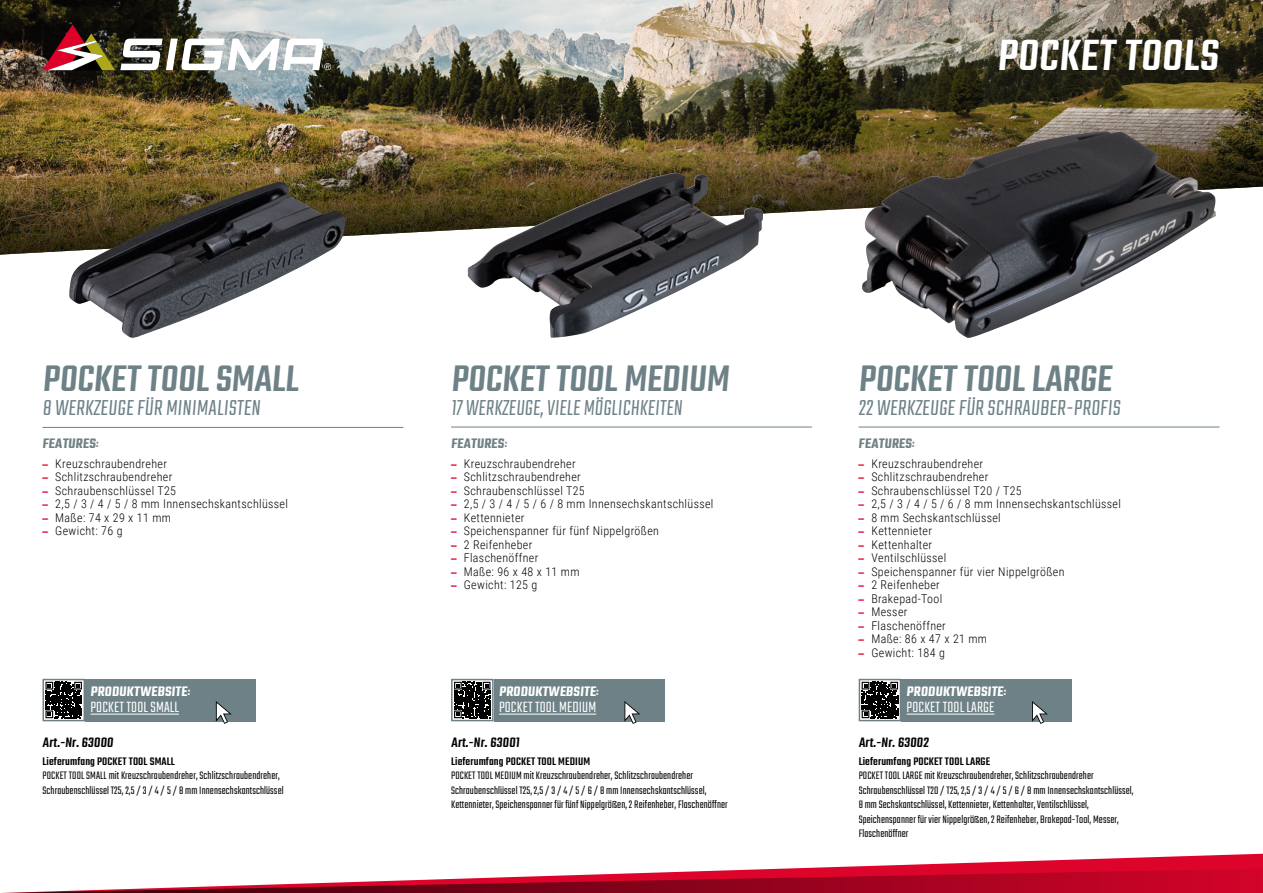
<style>
.page{position:relative;width:1263px;height:893px;background:#fff}
.page>*{position:absolute;margin:0;border:0;box-sizing:border-box;transform-origin:0 0}
.t1{font:500 48px "Teko";color:#fff}
.t2{font:500 40.5px "Teko";color:#6d8186}
.t3{font:300 24px "Teko";color:#6d8186}
.t4{font:300 24px "Teko";color:#6d8186;scale:.95 1}
.t5{font:300 16.5px "Teko";letter-spacing:.01em;color:#fff}
.t6{font:600 15px "Teko";color:#fff}
.t7{font:500 15px "Teko";color:#000}
.t8{font:600 15px "Teko";color:#708186}
.t9{font:300 12px "Roboto Condensed";letter-spacing:.03em;color:#000}
.t10{font:300 12px/14.4px "Teko";letter-spacing:.01em;color:#000}
.t11{font:500 12px "Teko";letter-spacing:.01em;color:#000}
.s1{font-weight:400}
.s2{font-family:"Eurostile OT Cond";font-weight:800;color:#dd0029}
</style>
<div class="page">
<svg style="left:1127px;top:854px;width:136px;height:4px"></svg>
<svg style="left:1px;top:858px;width:1262px;height:35px"></svg>
<img style="left:0;top:0;width:1263px;height:79px">
<img style="left:0;top:79px;width:1263px;height:176px">
<img style="left:69px;top:182px;width:276px;height:156px">
<img style="left:468px;top:173px;width:295px;height:165px">
<img style="left:862px;top:131px;width:354px;height:207px">
<hr style="left:43px;top:427px;width:360px;height:1px;background:#6d8186">
<hr style="left:451px;top:427px;width:361px;height:1px;background:#6d8186">
<hr style="left:859px;top:427px;width:360px;height:1px;background:#6d8186">
<div style="left:85px;top:679px;width:171px;height:42px;background:#6d8186"></div>
<svg style="left:46px;top:682px;width:36px;height:36px"></svg>
<div style="left:43px;top:679px;width:42px;height:42px;border:2px solid #708186"></div>
<hr style="left:90px;top:714px;width:89px;height:1px;background:#fff">
<svg style="left:216px;top:701px;width:16px;height:23px"></svg>
<div style="left:494px;top:679px;width:170px;height:42px;background:#6d8186"></div>
<svg style="left:490px;top:682px;width:1px;height:36px"></svg>
<svg style="left:454px;top:682px;width:36px;height:36px"></svg>
<div style="left:451px;top:679px;width:43px;height:42px;border:2px solid #708186"></div>
<hr style="left:499px;top:714px;width:97px;height:1px;background:#fff">
<svg style="left:624px;top:701px;width:16px;height:23px"></svg>
<div style="left:901px;top:679px;width:171px;height:42px;background:#6d8186"></div>
<svg style="left:862px;top:682px;width:36px;height:36px"></svg>
<div style="left:859px;top:679px;width:42px;height:42px;border:2px solid #708186"></div>
<hr style="left:906px;top:714px;width:88px;height:1px;background:#fff">
<svg style="left:1032px;top:701px;width:16px;height:23px"></svg>
<svg style="left:43px;top:24px;width:288px;height:46px"></svg>
<h2 class="t2" style="left:43px;top:355px;width:262px">POCKET TOOL SMALL</h2>
<h3 class="t3" style="left:43px;top:395px;width:222px">8 WERKZEUGE FÜR MINIMALISTEN</h3>
<p class="t8" style="left:43px;top:435px;width:59px">FEATURES<span class="s1">:</span></p>
<p class="t9" style="left:43px;top:455px;width:126px"><span class="s2">–</span> Kreuzschraubendreher</p>
<p class="t9" style="left:43px;top:468px;width:131px"><span class="s2">–</span> Schlitzschraubendreher</p>
<p class="t9" style="left:43px;top:482px;width:135px"><span class="s2">–</span> Schraubenschlüssel T25</p>
<p class="t9" style="left:43px;top:495px;width:247px"><span class="s2">–</span> 2,5 / 3 / 4 / 5 / 8 mm Innensechskantschlüssel</p>
<p class="t9" style="left:43px;top:509px;width:130px"><span class="s2">–</span> Maße: 74 x 29 x 11 mm</p>
<p class="t9" style="left:43px;top:522px;width:82px"><span class="s2">–</span> Gewicht: 76 g</p>
<p class="t6" style="left:90px;top:682px;width:103px">PRODUKTWEBSITE<span class="s1">:</span></p>
<h3 class="t5" style="left:90px;top:699px;width:90px">POCKET TOOL SMALL</h3>
<p class="t7" style="left:43px;top:734px;width:74px">Art.-Nr. 63000</p>
<p class="t11" style="left:43px;top:754px;width:134px">Lieferumfang POCKET TOOL SMALL</p>
<p class="t10" style="left:43px;top:769px;width:243px">POCKET TOOL SMALL mit Kreuzschraubendreher, Schlitzschraubendreher,<br>Schraubenschlüssel T25, 2,5 / 3 / 4 / 5 / 8 mm Innensechskantschlüssel</p>
<h2 class="t2" style="left:451px;top:355px;width:284px">POCKET TOOL MEDIUM</h2>
<h3 class="t4" style="left:451px;top:395px;width:247px">17 WERKZEUGE,VIELE MÖGLICHKEITEN</h3>
<p class="t8" style="left:451px;top:435px;width:59px">FEATURES<span class="s1">:</span></p>
<p class="t9" style="left:451px;top:455px;width:126px"><span class="s2">–</span> Kreuzschraubendreher</p>
<p class="t9" style="left:451px;top:468px;width:131px"><span class="s2">–</span> Schlitzschraubendreher</p>
<p class="t9" style="left:451px;top:482px;width:135px"><span class="s2">–</span> Schraubenschlüssel T25</p>
<p class="t9" style="left:451px;top:495px;width:264px"><span class="s2">–</span> 2,5 / 3 / 4 / 5 / 6 / 8 mm Innensechskantschlüssel</p>
<p class="t9" style="left:451px;top:509px;width:75px"><span class="s2">–</span> Kettennieter</p>
<p class="t9" style="left:451px;top:522px;width:209px"><span class="s2">–</span> Speichenspanner für fünf Nippelgrößen</p>
<p class="t9" style="left:451px;top:536px;width:83px"><span class="s2">–</span> 2 Reifenheber</p>
<p class="t9" style="left:451px;top:549px;width:89px"><span class="s2">–</span> Flaschenöffner</p>
<p class="t9" style="left:451px;top:563px;width:130px"><span class="s2">–</span> Maße: 96 x 48 x 11 mm</p>
<p class="t9" style="left:451px;top:576px;width:88px"><span class="s2">–</span> Gewicht: 125 g</p>
<p class="t6" style="left:499px;top:682px;width:103px">PRODUKTWEBSITE<span class="s1">:</span></p>
<h3 class="t5" style="left:499px;top:699px;width:99px">POCKET TOOL MEDIUM</h3>
<p class="t7" style="left:451px;top:734px;width:72px">Art.-Nr. 63001</p>
<p class="t11" style="left:451px;top:754px;width:141px">Lieferumfang POCKET TOOL MEDIUM</p>
<p class="t10" style="left:451px;top:769px;width:278px">POCKET TOOL MEDIUM mit Kreuzschraubendreher, Schlitzschraubendreher<br>Schraubenschlüssel T25, 2,5 / 3 / 4 / 5 / 6 / 8 mm Innensechskantschlüssel,<br>Kettennieter, Speichenspanner für fünf Nippelgrößen, 2 Reifenheber, Flaschenöffner</p>
<h1 class="t1" style="left:997px;top:28px;width:228px">POCKET TOOLS</h1>
<h2 class="t2" style="left:859px;top:355px;width:259px">POCKET TOOL LARGE</h2>
<h3 class="t3" style="left:859px;top:395px;width:266px">22 WERKZEUGE FÜR SCHRAUBER-PROFIS</h3>
<p class="t8" style="left:859px;top:435px;width:59px">FEATURES<span class="s1">:</span></p>
<p class="t9" style="left:859px;top:455px;width:126px"><span class="s2">–</span> Kreuzschraubendreher</p>
<p class="t9" style="left:859px;top:468px;width:131px"><span class="s2">–</span> Schlitzschraubendreher</p>
<p class="t9" style="left:859px;top:482px;width:165px"><span class="s2">–</span> Schraubenschlüssel T20 / T25</p>
<p class="t9" style="left:859px;top:495px;width:264px"><span class="s2">–</span> 2,5 / 3 / 4 / 5 / 6 / 8 mm Innensechskantschlüssel</p>
<p class="t9" style="left:859px;top:509px;width:144px"><span class="s2">–</span> 8 mm Sechskantschlüssel</p>
<p class="t9" style="left:859px;top:522px;width:75px"><span class="s2">–</span> Kettennieter</p>
<p class="t9" style="left:859px;top:536px;width:75px"><span class="s2">–</span> Kettenhalter</p>
<p class="t9" style="left:859px;top:549px;width:89px"><span class="s2">–</span> Ventilschlüssel</p>
<p class="t9" style="left:859px;top:563px;width:207px"><span class="s2">–</span> Speichenspanner für vier Nippelgrößen</p>
<p class="t9" style="left:859px;top:576px;width:83px"><span class="s2">–</span> 2 Reifenheber</p>
<p class="t9" style="left:859px;top:590px;width:85px"><span class="s2">–</span> Brakepad-Tool</p>
<p class="t9" style="left:859px;top:603px;width:50px"><span class="s2">–</span> Messer</p>
<p class="t9" style="left:859px;top:617px;width:89px"><span class="s2">–</span> Flaschenöffner</p>
<p class="t9" style="left:859px;top:630px;width:130px"><span class="s2">–</span> Maße: 86 x 47 x 21 mm</p>
<p class="t9" style="left:859px;top:644px;width:88px"><span class="s2">–</span> Gewicht: 184 g</p>
<p class="t6" style="left:906px;top:682px;width:103px">PRODUKTWEBSITE<span class="s1">:</span></p>
<h3 class="t5" style="left:906px;top:699px;width:89px">POCKET TOOL LARGE</h3>
<p class="t7" style="left:859px;top:734px;width:73px">Art.-Nr. 63002</p>
<p class="t11" style="left:859px;top:754px;width:133px">Lieferumfang POCKET TOOL LARGE</p>
<p class="t10" style="left:859px;top:769px;width:276px">POCKET TOOL LARGE mit Kreuzschraubendreher, Schlitzschraubendreher Schraubenschlüssel T20 / T25, 2,5 / 3 / 4 / 5 / 6 / 8 mm Innensechskantschlüssel, 8 mm Sechskantschlüssel, Kettennieter, Kettenhalter, Ventilschlüssel, Speichenspanner für vier Nippelgrößen, 2 Reifenheber, Brakepad-Tool, Messer, Flaschenöffner</p>
</div>
